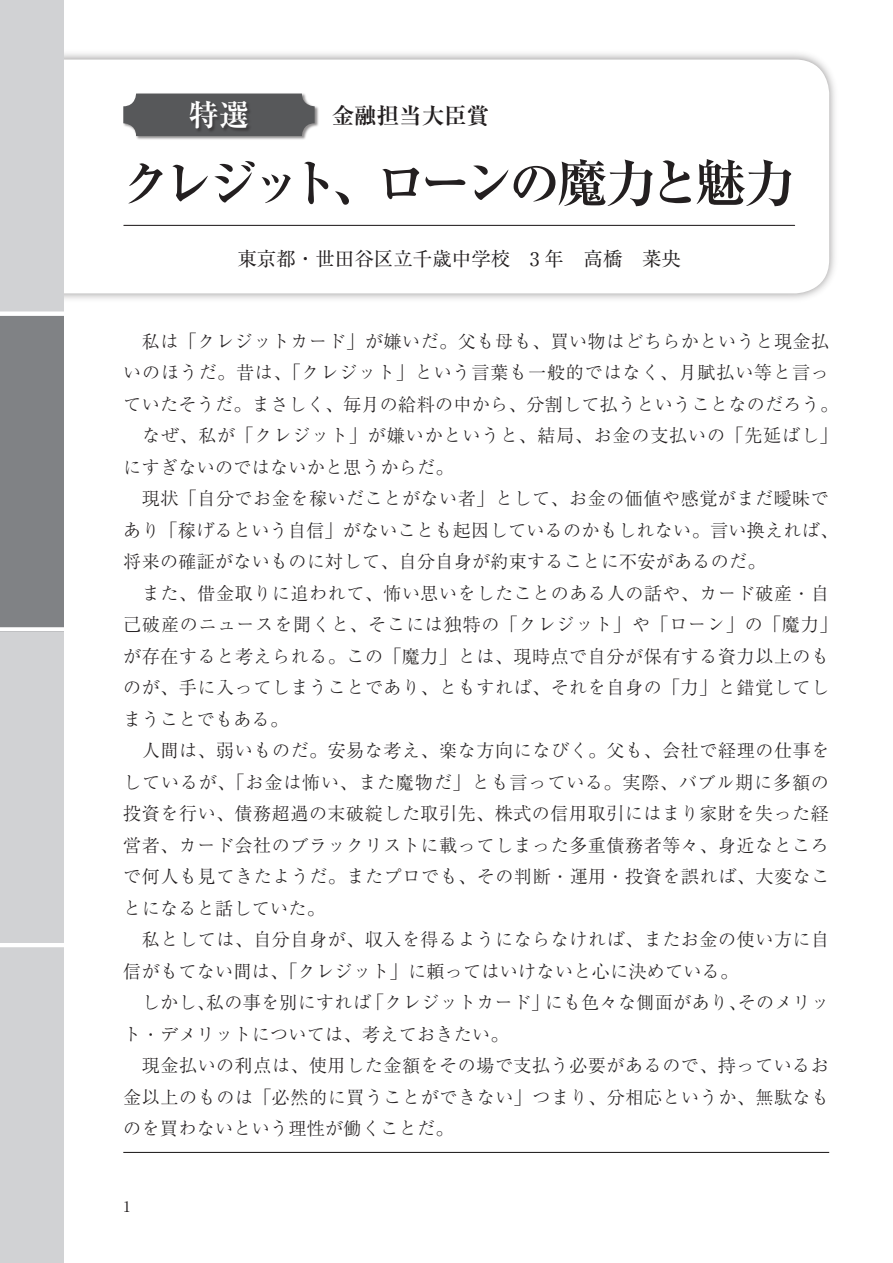
<style>
.page{position:relative;width:893px;height:1263px;background:#fff}
.page>*{position:absolute;margin:0;border:0;box-sizing:border-box;transform-origin:0 0}
.t1{font:700 51px "Ryumin";letter-spacing:-.125em;color:#231f20}
.t2{font:700 30px "Ryumin";color:#fff}
.t3{font:700 22.5px "Ryumin";color:#231f20}
.t4{font:19.5px "Ryumin";color:#231f20}
.t5{font:300 18px/31.5px "Ryumin";letter-spacing:.035em;color:#231f20}
.t6{font:15px "Ryumin";color:#231f20}
</style>
<div class="page">
<div style="left:19px;top:49px;width:821px;height:256px;background:#231f20;opacity:.5"></div>
<svg style="left:64px;top:60px;width:765px;height:233px"></svg>
<div style="left:0;top:0;width:64px;height:1263px;background:#d1d2d4"></div>
<div style="left:123px;top:93px;width:196px;height:48px;background:#231f20;opacity:.5"></div>
<svg style="left:123px;top:94px;width:192px;height:42px"></svg>
<hr style="left:124px;top:225px;width:671px;height:1px;background:#231f20">
<div style="left:0;top:316px;width:64px;height:315px;background:#808285"></div>
<hr style="left:0;top:943px;width:81px;height:4px;background:#fff">
<svg style="left:0;top:627px;width:64px;height:4px"></svg>
<div style="left:0;top:311px;width:81px;height:5px;background:#fff"></div>
<hr style="left:123px;top:1152px;width:706px;height:1px;background:#231f20">
<div style="left:190px;top:100px;width:63px;height:33px;background:#231f20;opacity:.5"></div>
<h2 class="t2" style="left:189px;top:96px;width:61px">特選</h2>
<p class="t3" style="left:332px;top:101px;width:159px">金融担当大臣賞</p>
<h1 class="t1" style="left:121px;top:152px;width:676px">クレジット、ローンの魔力と魅力</h1>
<p class="t4" style="left:237px;top:247px;width:445px">東京都・世田谷区立千歳中学校　3 年 高橋　菜央</p>
<p class="t5" style="left:123px;top:327px;width:716px">　私は「クレジットカード」が嫌いだ。父も母も、買い物はどちらかというと現金払いのほうだ。昔は、「クレジット」という言葉も一般的ではなく、月賦払い等と言っていたそうだ。まさしく、毎月の給料の中から、分割して払うということなのだろう。　なぜ、私が「クレジット」が嫌いかというと、結局、お金の支払いの「先延ばし」にすぎないのではないかと思うからだ。<br>　現状「自分でお金を稼いだことがない者」として、お金の価値や感覚がまだ曖昧であり「稼げるという自信」がないことも起因しているのかもしれない。言い換えれば、将来の確証がないものに対して、自分自身が約束することに不安があるのだ。<br>　また、借金取りに追われて、怖い思いをしたことのある人の話や、カード破産・自己破産のニュースを聞くと、そこには独特の「クレジット」や「ローン」の「魔力」が存在すると考えられる。この「魔力」とは、現時点で自分が保有する資力以上のものが、手に入ってしまうことであり、ともすれば、それを自身の「力」と錯覚してしまうことでもある。<br>　人間は、弱いものだ。安易な考え、楽な方向になびく。父も、会社で経理の仕事をしているが、「お金は怖い、また魔物だ」とも言っている。実際、バブル期に多額の投資を行い、債務超過の末破綻した取引先、株式の信用取引にはまり家財を失った経営者、カード会社のブラックリストに載ってしまった多重債務者等々、身近なところで何人も見てきたようだ。またプロでも、その判断・運用・投資を誤れば、大変なことになると話していた。<br>　私としては、自分自身が、収入を得るようにならなければ、またお金の使い方に自信がもてない間は、「クレジット」に頼ってはいけないと心に決めている。<br>　しかし、私の事を別にすれば「クレジットカード」にも色々な側面があり、そのメリット・デメリットについては、考えておきたい。<br>　現金払いの利点は、使用した金額をその場で支払う必要があるので、持っているお金以上のものは「必然的に買うことができない」つまり、分相応というか、無駄なものを買わないという理性が働くことだ。</p>
<p class="t6" style="left:123px;top:1198px;width:9px">1</p>
</div>
